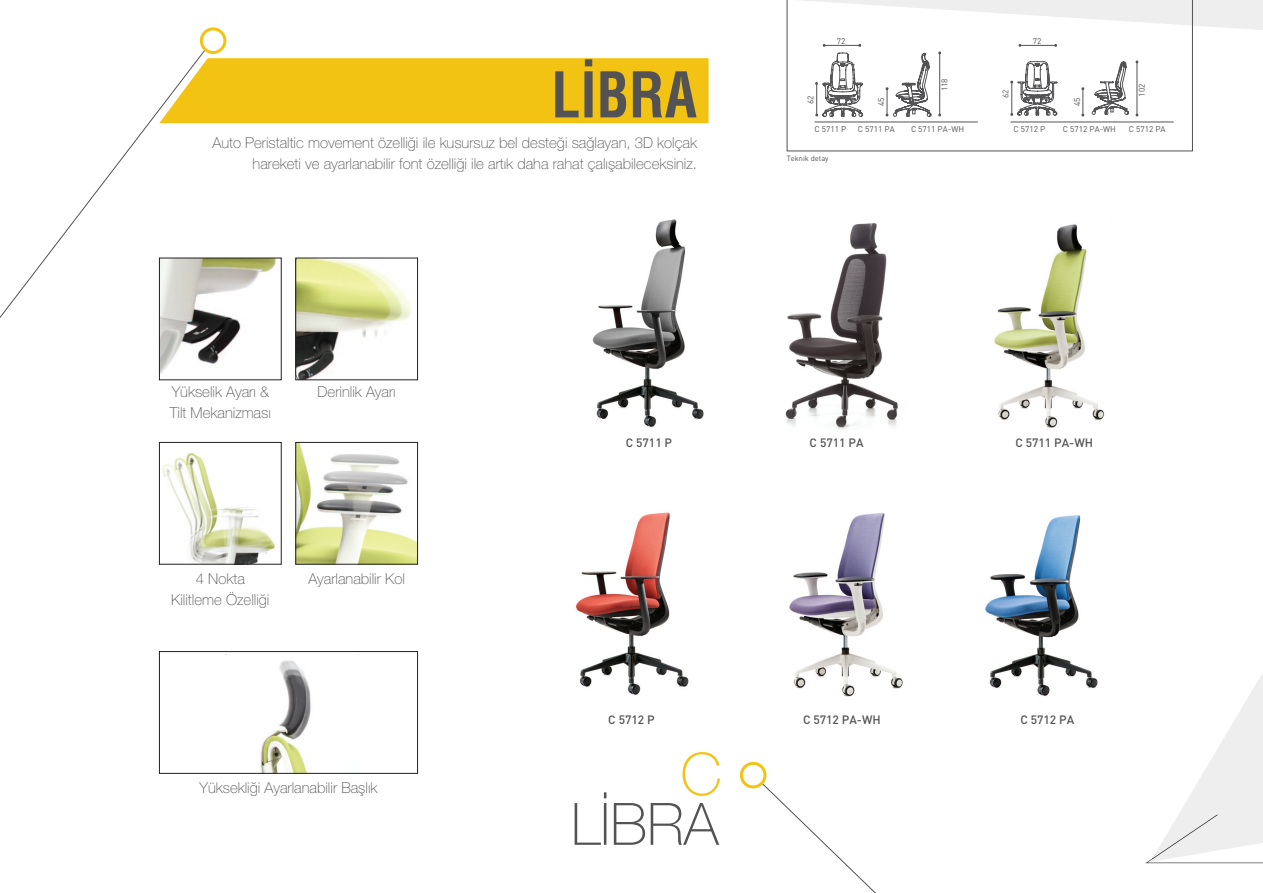
<style>
.page{position:relative;width:1263px;height:893px;background:#fff}
.page>*{position:absolute;margin:0;border:0;box-sizing:border-box;transform-origin:0 0}
.t1{font:700 condensed 61.5px "Helvetica";color:#535355;scale:.95 1}
.t2{font:58.5px "Helvetica";color:#535355}
.t3{font:58.5px "Helvetica";color:#f3c314}
.t4{font:15px/21px "Helvetica";color:#535355;text-align:right}
.t5{font:500 12px "DIN";color:#535355}
.t6{font:8.25px "DIN";color:#535355}
.t7{font:7.5px "DIN";color:#535355}
</style>
<div class="page">
<img style="left:576px;top:512px;width:113px;height:183px">
<img style="left:789px;top:513px;width:114px;height:184px">
<img style="left:985px;top:515px;width:113px;height:181px">
<img style="left:592px;top:219px;width:112px;height:208px">
<img style="left:785px;top:223px;width:113px;height:207px">
<img style="left:994px;top:224px;width:111px;height:204px">
<svg style="left:760px;top:782px;width:503px;height:111px"></svg>
<svg style="left:0;top:49px;width:206px;height:332px"></svg>
<div style="left:200px;top:27px;width:26px;height:27px;border:3px solid #f3c314;border-radius:50%"></div>
<div style="left:740px;top:762px;width:26px;height:26px;border:3px solid #f3c314;border-radius:50%"></div>
<svg style="left:1192px;top:0;width:71px;height:30px;background:#ededee"></svg>
<div style="left:159px;top:58px;width:549px;height:65px;background:#f3c314"></div>
<svg style="left:1145px;top:673px;width:118px;height:190px"></svg>
<svg style="left:787px;top:0;width:405px;height:151px"></svg>
<svg style="left:886px;top:53px;width:45px;height:64px"></svg>
<svg style="left:815px;top:53px;width:48px;height:64px"></svg>
<svg style="left:1010px;top:61px;width:47px;height:55px"></svg>
<svg style="left:1092px;top:61px;width:37px;height:54px"></svg>
<img style="left:161px;top:260px;width:116px;height:118px">
<div style="left:159px;top:258px;width:122px;height:122px;border:1px solid #231f20"></div>
<img style="left:162px;top:452px;width:113px;height:110px">
<div style="left:159px;top:442px;width:122px;height:122px;border:1px solid #231f20"></div>
<img style="left:260px;top:660px;width:51px;height:111px">
<div style="left:159px;top:651px;width:259px;height:122px;border:1px solid #231f20"></div>
<img style="left:298px;top:260px;width:113px;height:118px">
<div style="left:296px;top:258px;width:122px;height:122px;border:1px solid #231f20"></div>
<img style="left:298px;top:444px;width:118px;height:118px">
<div style="left:296px;top:442px;width:122px;height:122px;border:1px solid #231f20"></div>
<h1 class="t1" style="left:551px;top:58px;width:155px">LİBRA</h1>
<p class="t4" style="left:212px;top:132px;width:486px">Auto Peristaltic movement özelliği ile kusursuz bel desteği sağlayan, 3D kolçak hareketi ve ayarlanabilir font özelliği ile artık daha rahat çalışabileceksiniz.</p>
<p class="t4" style="left:170px;top:381px;width:103px;text-align:left">Yükselik Ayarı &amp;<br>Tilt Mekanizması</p>
<p class="t4" style="left:318px;top:381px;width:80px">Derinlik Ayarı</p>
<p class="t4" style="left:171px;top:568px;width:100px;text-align:center">4 Nokta<br>Kilitleme Özelliği</p>
<p class="t4" style="left:308px;top:568px;width:98px">Ayarlanabilir Kol</p>
<p class="t5" style="left:626px;top:434px;width:48px">C 5711 P</p>
<p class="t6" style="left:805px;top:104px;width:10px;rotate:-90deg">62</p>
<p class="t6" style="left:837px;top:36px;width:10px">72</p>
<p class="t6" style="left:876px;top:106px;width:10px;rotate:-90deg">45</p>
<p class="t6" style="left:939px;top:91px;width:14px;rotate:-90deg">118</p>
<p class="t6" style="left:1033px;top:36px;width:10px">72</p>
<p class="t6" style="left:1000px;top:98px;width:10px;rotate:-90deg">62</p>
<p class="t6" style="left:1137px;top:97px;width:14px;rotate:-90deg">102</p>
<p class="t6" style="left:1072px;top:106px;width:10px;rotate:-90deg">45</p>
<p class="t6" style="left:815px;top:123px;width:33px">C 5711 P</p>
<p class="t6" style="left:858px;top:123px;width:38px">C 5711 PA</p>
<p class="t6" style="left:911px;top:123px;width:55px">C 5711 PA-WH</p>
<p class="t6" style="left:1013px;top:123px;width:33px">C 5712 P</p>
<p class="t6" style="left:1063px;top:123px;width:55px">C 5712 PA-WH</p>
<p class="t6" style="left:1129px;top:123px;width:38px">C 5712 PA</p>
<p class="t7" style="left:787px;top:154px;width:43px">Teknik detay</p>
<p class="t5" style="left:810px;top:434px;width:55px">C 5711 PA</p>
<p class="t5" style="left:1015px;top:434px;width:79px">C 5711 PA-WH</p>
<p class="t4" style="left:199px;top:777px;width:179px">Yüksekliği Ayarlanabilir Başlık</p>
<p class="t5" style="left:608px;top:712px;width:48px">C 5712 P</p>
<p class="t5" style="left:803px;top:712px;width:79px">C 5712 PA-WH</p>
<h2 class="t3" style="left:680px;top:740px;width:43px">C</h2>
<h2 class="t2" style="left:571px;top:790px;width:149px">LİBRA</h2>
<p class="t5" style="left:1020px;top:712px;width:55px">C 5712 PA</p>
</div>
